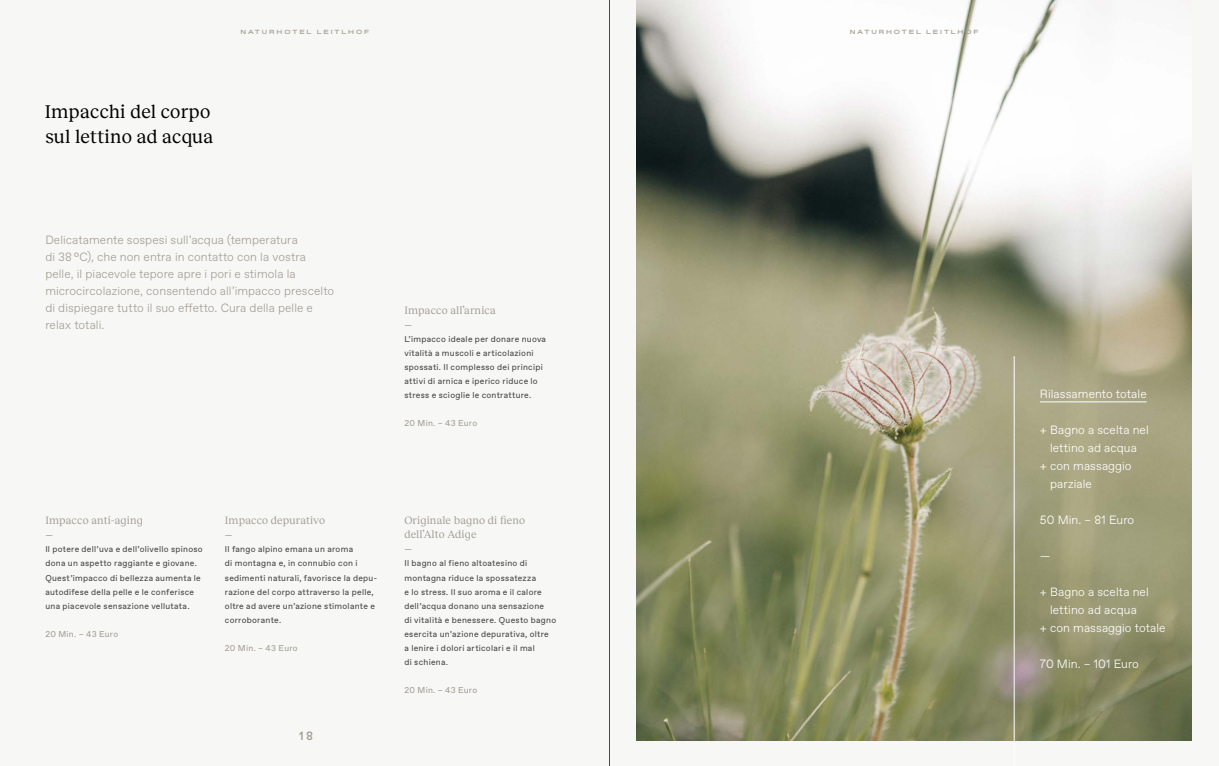
<style>
.page{position:relative;width:1219px;height:766px;background:#fff}
.page>*{position:absolute;margin:0;border:0;box-sizing:border-box;transform-origin:0 0}
.t1{font:19px/25px "Reckless";letter-spacing:.01em;color:#000}
.t2{font:300 12px/17px "Favorit";letter-spacing:.005em;color:#a59e96}
.t3{font:300 12px "Favorit";letter-spacing:.005em;color:#fff}
.t4{font:500 12px "Favorit";color:#a59e96}
.t5{font:11px/14px "Reckless";letter-spacing:.01em;color:#a59e96}
.t6{font:8.5px/14px "Favorit";letter-spacing:.035em;color:#4a4a49}
.t7{font:8.5px "Favorit";letter-spacing:.03em;color:#a59e96}
.t8{font:700 expanded 6px "Favorit";letter-spacing:.315em;color:#a59e96}
</style>
<div class="page">
<div style="left:0;top:0;width:1219px;height:765px;background:#f7f8f6"></div>
<img style="left:637px;top:0;width:555px;height:740px">
<hr style="left:1014px;top:356px;width:1px;height:409px;background:#fff">
<hr style="left:1040px;top:401px;width:107px;height:1px;background:#fff">
<hr style="left:609px;top:0;width:1px;height:765px;background:#4a4a49">
<p class="t8" style="left:240px;top:28px;width:130px">NATURHOTEL LEITLHOF</p>
<p class="t8" style="left:850px;top:28px;width:130px">NATURHOTEL LEITLHOF</p>
<h1 class="t1" style="left:45px;top:98px;width:170px">Impacchi del corpo sul lettino ad acqua</h1>
<p class="t2" style="left:45px;top:231px;width:290px">Delicatamente sospesi sull’acqua (temperatura<br>di 38 °C), che non entra in contatto con la vostra pelle, il piacevole tepore apre i pori e stimola la microcircolazione, consentendo all’impacco prescelto di dispiegare tutto il suo effetto. Cura della pelle e relax totali.</p>
<p class="t5" style="left:404px;top:303px;width:93px">Impacco all’arnica</p>
<p class="t7" style="left:404px;top:319px;width:9px">—</p>
<p class="t6" style="left:404px;top:332px;width:143px">L’impacco ideale per donare nuova vitalità a muscoli e articolazioni spossati. Il complesso dei principi attivi di arnica e iperico riduce lo stress e scioglie le contratture.</p>
<p class="t7" style="left:404px;top:417px;width:74px">20 Min. – 43 Euro</p>
<p class="t5" style="left:45px;top:513px;width:99px">Impacco anti-aging</p>
<p class="t7" style="left:45px;top:529px;width:9px">—</p>
<p class="t6" style="left:45px;top:542px;width:159px">Il potere dell’uva e dell’olivello spinoso dona un aspetto raggiante e giovane.<br>Quest’impacco di bellezza aumenta le autodifese della pelle e le conferisce una piacevole sensazione vellutata.</p>
<p class="t7" style="left:45px;top:627px;width:74px">20 Min. – 43 Euro</p>
<p class="t5" style="left:225px;top:513px;width:102px">Impacco depurativo</p>
<p class="t7" style="left:225px;top:529px;width:9px">—</p>
<p class="t6" style="left:225px;top:542px;width:154px">Il fango alpino emana un aroma<br>di montagna e, in connubio con i sedimenti naturali, favorisce la depu&shy;razione del corpo attraverso la pelle, oltre ad avere un’azione stimolante e corroborante.</p>
<p class="t7" style="left:225px;top:641px;width:74px">20 Min. – 43 Euro</p>
<h2 class="t4" style="left:299px;top:727px;width:16px">18</h2>
<p class="t5" style="left:404px;top:513px;width:122px">Originale bagno di fieno dell’Alto Adige</p>
<p class="t7" style="left:404px;top:543px;width:9px">—</p>
<p class="t6" style="left:404px;top:556px;width:153px">Il bagno al fieno altoatesino di montagna riduce la spossatezza<br>e lo stress. Il suo aroma e il calore dell’acqua donano una sensazione<br>di vitalità e benessere. Questo bagno esercita un’azione depurativa, oltre<br>a lenire i dolori articolari e il mal<br>di schiena.</p>
<p class="t7" style="left:404px;top:683px;width:74px">20 Min. – 43 Euro</p>
<h2 class="t3" style="left:1040px;top:385px;width:108px">Rilassamento totale</h2>
<h2 class="t3" style="left:1040px;top:421px;width:110px">+ Bagno a scelta nel</h2>
<h2 class="t3" style="left:1050px;top:439px;width:88px">lettino ad acqua</h2>
<h2 class="t3" style="left:1040px;top:457px;width:93px">+ con massaggio</h2>
<h2 class="t3" style="left:1050px;top:475px;width:43px">parziale</h2>
<h2 class="t3" style="left:1040px;top:511px;width:96px">50 Min. – 81 Euro</h2>
<h2 class="t3" style="left:1040px;top:547px;width:12px">—</h2>
<h2 class="t3" style="left:1040px;top:583px;width:110px">+ Bagno a scelta nel</h2>
<h2 class="t3" style="left:1050px;top:601px;width:88px">lettino ad acqua</h2>
<h2 class="t3" style="left:1040px;top:619px;width:127px">+ con massaggio totale</h2>
<h2 class="t3" style="left:1040px;top:655px;width:101px">70 Min. – 101 Euro</h2>
</div>
